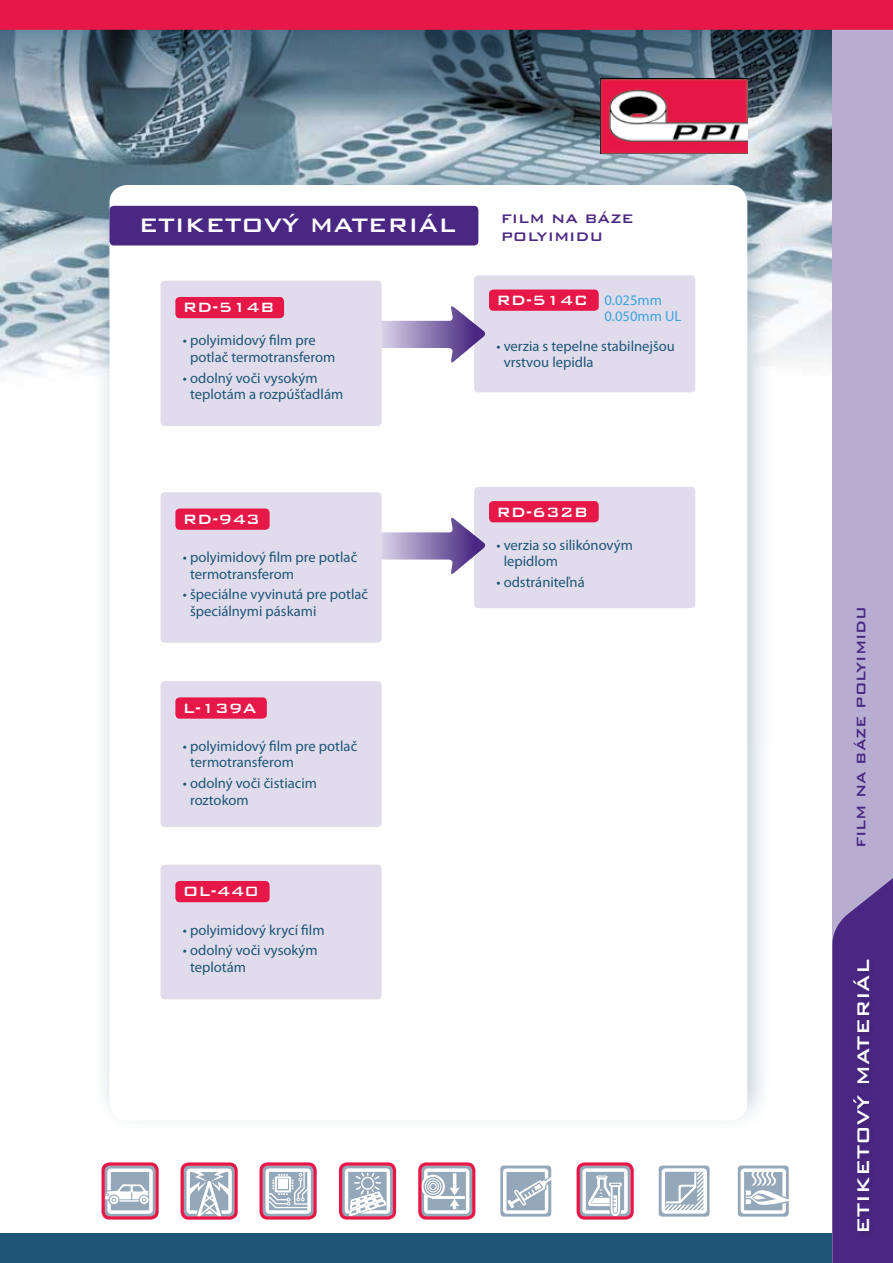
<style>
.page{position:relative;width:893px;height:1263px;background:#fff}
.page>*{position:absolute;margin:0;border:0;box-sizing:border-box;transform-origin:0 0}
.t1{font:25.95px "Bank Gothic AT Medium";color:#fff}
.t2{font:22.5px "Bank Gothic AT Medium";color:#fff}
.t3{font:500 18px "Bank Gothic BT";color:#fff}
.t4{font:16.5px "Bank Gothic AT Medium";color:#4a2783}
.t5{font:14.7px/16.5px "Myriad Pro";color:#1f5678}
.t6{font:14.7px "Myriad Pro";color:#3ea4dc}
.s1{font-family:"Myriad Pro";font-weight:400;font-size:14.7px;color:#3ea4dc}
</style>
<div class="page">
<img style="left:0;top:117px;width:832px;height:258px">
<svg style="left:0;top:30px;width:832px;height:87px"></svg>
<div style="left:0;top:1233px;width:832px;height:30px;background:#1f5678"></div>
<img style="left:600px;top:79px;width:147px;height:73px">
<div style="left:105px;top:1165px;width:50px;height:51px;background:#95a8b9;border-radius:3px"></div>
<div style="left:184px;top:1165px;width:51px;height:51px;background:#95a8b9;border-radius:3px"></div>
<div style="left:263px;top:1165px;width:51px;height:51px;background:#95a8b9;border-radius:3px"></div>
<svg style="left:342px;top:1165px;width:51px;height:51px"></svg>
<svg style="left:421px;top:1165px;width:51px;height:51px"></svg>
<div style="left:500px;top:1165px;width:51px;height:51px;background:#95a8b9;border-radius:3px"></div>
<div style="left:579px;top:1165px;width:51px;height:51px;background:#95a8b9;border-radius:3px"></div>
<div style="left:659px;top:1165px;width:51px;height:51px;background:#95a8b9;border-radius:3px"></div>
<svg style="left:738px;top:1165px;width:51px;height:51px"></svg>
<svg style="left:741px;top:1168px;width:48px;height:46px"></svg>
<svg style="left:662px;top:1168px;width:45px;height:46px"></svg>
<svg style="left:582px;top:1168px;width:46px;height:47px"></svg>
<svg style="left:503px;top:1168px;width:49px;height:46px"></svg>
<div style="left:421px;top:1175px;width:24px;height:23px;border:2px solid #fff;border-radius:50%"></div>
<svg style="left:424px;top:1168px;width:45px;height:46px"></svg>
<div style="left:429px;top:1183px;width:8px;height:7px;border:1px solid #fff;border-radius:50%"></div>
<svg style="left:345px;top:1168px;width:45px;height:47px"></svg>
<svg style="left:266px;top:1168px;width:45px;height:46px"></svg>
<svg style="left:186px;top:1168px;width:46px;height:48px"></svg>
<svg style="left:106px;top:1168px;width:47px;height:46px"></svg>
<div style="left:91px;top:152px;width:681px;height:978px;background:#578197;opacity:.4"></div>
<div style="left:109px;top:185px;width:638px;height:935px;background:#fff;border-radius:18px"></div>
<div style="left:832px;top:0;width:61px;height:1263px;background:#b7add1"></div>
<svg style="left:832px;top:878px;width:61px;height:385px;fill:#4a2783"></svg>
<div style="left:474px;top:275px;width:221px;height:117px;background:#e0dcec;border-radius:4px"></div>
<div style="left:474px;top:487px;width:221px;height:121px;background:#e0dcec;border-radius:4px"></div>
<div style="left:489px;top:289px;width:110px;height:22px;background:#e71747;border-radius:4px"></div>
<div style="left:489px;top:501px;width:110px;height:21px;background:#e71747;border-radius:4px"></div>
<div style="left:109px;top:206px;width:369px;height:39px;background:#4a2783;border-radius:4px"></div>
<div style="left:577px;top:1162px;width:57px;height:57px;border:3px solid #e71747;border-radius:6px"></div>
<div style="left:418px;top:1162px;width:57px;height:57px;border:3px solid #e71747;border-radius:6px"></div>
<div style="left:339px;top:1162px;width:57px;height:57px;border:3px solid #e71747;border-radius:6px"></div>
<div style="left:259px;top:1162px;width:58px;height:57px;border:3px solid #e71747;border-radius:6px"></div>
<div style="left:181px;top:1162px;width:57px;height:58px;border:3px solid #e71747;border-radius:6px"></div>
<div style="left:102px;top:1162px;width:57px;height:57px;border:3px solid #e71747;border-radius:6px"></div>
<div style="left:850px;top:957px;width:25px;height:279px;background:#482680"></div>
<svg style="left:382px;top:306px;width:104px;height:57px"></svg>
<svg style="left:382px;top:518px;width:104px;height:56px"></svg>
<div style="left:161px;top:281px;width:221px;height:145px;background:#e0dcec;border-radius:4px"></div>
<div style="left:161px;top:492px;width:221px;height:151px;background:#e0dcec;border-radius:4px"></div>
<div style="left:161px;top:681px;width:221px;height:146px;background:#e0dcec;border-radius:4px"></div>
<div style="left:161px;top:865px;width:221px;height:134px;background:#e0dcec;border-radius:4px"></div>
<div style="left:175px;top:297px;width:109px;height:21px;background:#e71747;border-radius:4px"></div>
<div style="left:175px;top:508px;width:95px;height:22px;background:#e71747;border-radius:4px"></div>
<div style="left:175px;top:697px;width:92px;height:22px;background:#e71747;border-radius:4px"></div>
<div style="left:175px;top:881px;width:95px;height:21px;background:#e71747;border-radius:4px"></div>
<div style="left:0;top:0;width:893px;height:30px;background:#e71747"></div>
<h1 class="t1" style="left:139px;top:212px;width:319px">ETIKETOVÝ MATERIÁL</h1>
<p class="t4" style="left:501px;top:210px;width:22px">Film</p>
<p class="t4" style="left:551px;top:210px;width:14px">na</p>
<p class="t4" style="left:584px;top:210px;width:13px">báze</p>
<p class="t4" style="left:501px;top:228px;width:12px">polyimidu</p>
<p class="t3" style="left:183px;top:298px;width:93px">RD-514B</p>
<p class="t5" style="left:190px;top:332px;width:147px;text-indent:-7px">• polyimidový film pre potlač termotransferom</p>
<p class="t5" style="left:190px;top:369px;width:155px;text-indent:-7px">• odolný voči vysokým teplotám a rozpúšťadlám</p>
<p class="t3" style="left:183px;top:509px;width:79px">RD-943</p>
<p class="t5" style="left:190px;top:549px;width:169px;text-indent:-7px">• polyimidový film pre potlač termotransferom</p>
<p class="t5" style="left:190px;top:586px;width:179px;text-indent:-7px">• špeciálne vyvinutá pre potlač špeciálnymi páskami</p>
<p class="t3" style="left:183px;top:698px;width:75px">L-139A</p>
<p class="t5" style="left:190px;top:737px;width:169px;text-indent:-7px">• polyimidový film pre potlač termotransferom</p>
<p class="t5" style="left:190px;top:775px;width:128px;text-indent:-7px">• odolný voči čistiacim roztokom</p>
<p class="t3" style="left:183px;top:882px;width:77px">OL-440</p>
<p class="t5" style="left:183px;top:921px;width:143px">• polyimidový krycí film</p>
<p class="t5" style="left:190px;top:942px;width:129px;text-indent:-7px">• odolný voči vysokým teplotám</p>
<p class="t3" style="left:496px;top:290px;width:167px">RD-514C <span class="s1">0.025mm</span></p>
<p class="t6" style="left:604px;top:307px;width:78px">0.050mm UL</p>
<p class="t5" style="left:504px;top:337px;width:173px;text-indent:-7px">• verzia s tepelne stabilnejšou vrstvou lepidla</p>
<p class="t3" style="left:496px;top:502px;width:93px">RD-632B</p>
<p class="t5" style="left:504px;top:536px;width:131px;text-indent:-7px">• verzia so silikónovým lepidlom</p>
<p class="t5" style="left:496px;top:573px;width:90px">• odstrániteľná</p>
<p class="t4" style="left:853px;top:848px;width:240px;rotate:-90deg">Filmnabázepolyimidu</p>
<h2 class="t2" style="left:852px;top:1234px;width:276px;rotate:-90deg">ETIKETOVÝ MATERIÁL</h2>
</div>
